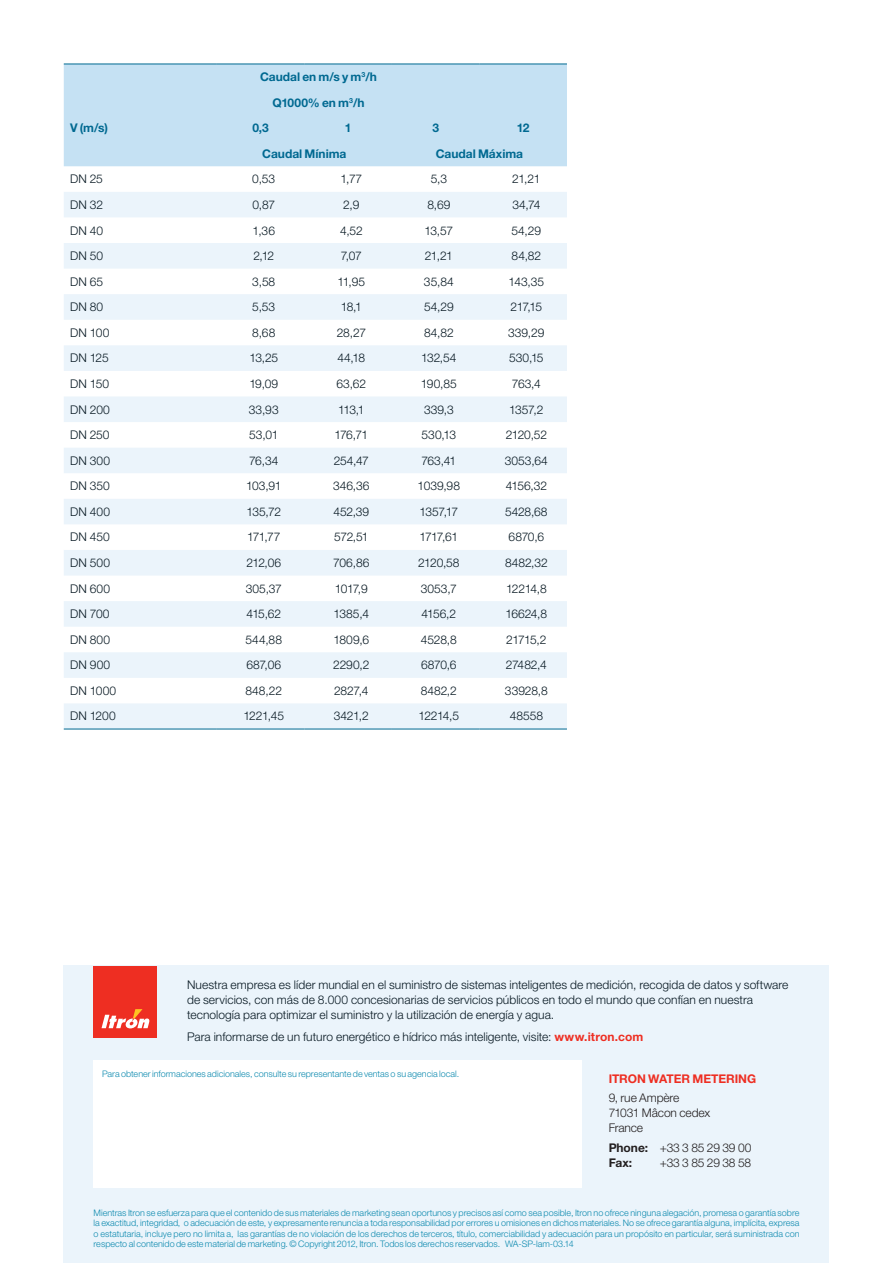
<style>
.page{position:relative;width:893px;height:1263px;background:#fff}
.page>*{position:absolute;margin:0;border:0;box-sizing:border-box;transform-origin:0 0}
.t1{font:300 12px/15px "Helvetica Neue LT Std";color:#071822}
.t2{font:300 12px/15px "Helvetica Neue LT Std";letter-spacing:-.01em;color:#231f20}
.t3{font:700 12px/25.5px "Helvetica Neue LT Std";color:#006991;text-align:center}
.t4{font:700 12px "Helvetica Neue LT Std";letter-spacing:-.01em;color:#ee2e22}
.t5{font:300 9px/10.5px "Helvetica Neue LT Std";color:#0d8aaf;text-align:justify}
.s1{font-weight:700;color:#ee2e22}
.s2{font-weight:700}
</style>
<div class="page">
<div style="left:64px;top:65px;width:503px;height:101px;background:#c5e1f3"></div>
<svg style="left:64px;top:192px;width:503px;height:537px;fill:#ebf4fb"></svg>
<hr style="left:64px;top:729px;width:153px;height:1px;background:#006991">
<hr style="left:217px;top:729px;width:87px;height:1px;background:#006991">
<hr style="left:304px;top:729px;width:88px;height:1px;background:#006991">
<hr style="left:392px;top:729px;width:87px;height:1px;background:#006991">
<hr style="left:479px;top:729px;width:88px;height:1px;background:#006991">
<hr style="left:64px;top:64px;width:153px;height:1px;background:#006991">
<hr style="left:217px;top:64px;width:87px;height:1px;background:#006991">
<hr style="left:304px;top:64px;width:88px;height:1px;background:#006991">
<hr style="left:392px;top:64px;width:87px;height:1px;background:#006991">
<hr style="left:479px;top:64px;width:88px;height:1px;background:#006991">
<div style="left:64px;top:966px;width:765px;height:297px;background:#ebf4fb"></div>
<div style="left:94px;top:966px;width:63px;height:72px;background:#ee2e22"></div>
<svg style="left:102px;top:1009px;width:48px;height:19px"></svg>
<div style="left:94px;top:1060px;width:488px;height:127px;background:#fff"></div>
<p class="t3" style="left:260px;top:64px;width:118px">Caudal en m/s y m<sup>3</sup>/h<br>Q1000% en m<sup>3</sup>/h</p>
<p class="t3" style="left:70px;top:115px;width:39px">V (m/s)</p>
<p class="t3" style="left:252px;top:115px;width:18px">0,3</p>
<p class="t3" style="left:345px;top:115px;width:8px">1</p>
<p class="t3" style="left:432px;top:115px;width:8px">3</p>
<p class="t3" style="left:517px;top:115px;width:14px">12</p>
<p class="t3" style="left:262px;top:140px;width:86px">Caudal Mínima</p>
<p class="t3" style="left:436px;top:140px;width:89px">Caudal Máxima</p>
<p class="t1" style="left:70px;top:171px;width:34px">DN 25</p>
<p class="t1" style="left:252px;top:171px;width:24px">0,53</p>
<p class="t1" style="left:340px;top:171px;width:23px">1,77</p>
<p class="t1" style="left:431px;top:171px;width:18px">5,3</p>
<p class="t1" style="left:512px;top:171px;width:30px">21,21</p>
<p class="t1" style="left:70px;top:197px;width:34px">DN 32</p>
<p class="t1" style="left:252px;top:197px;width:24px">0,87</p>
<p class="t1" style="left:343px;top:197px;width:18px">2,9</p>
<p class="t1" style="left:427px;top:197px;width:25px">8,69</p>
<p class="t1" style="left:512px;top:197px;width:29px">34,74</p>
<p class="t1" style="left:70px;top:222px;width:34px">DN 40</p>
<p class="t1" style="left:253px;top:222px;width:24px">1,36</p>
<p class="t1" style="left:340px;top:222px;width:24px">4,52</p>
<p class="t1" style="left:424px;top:222px;width:30px">13,57</p>
<p class="t1" style="left:512px;top:222px;width:31px">54,29</p>
<p class="t1" style="left:70px;top:248px;width:34px">DN 50</p>
<p class="t1" style="left:253px;top:248px;width:22px">2,12</p>
<p class="t1" style="left:341px;top:248px;width:23px">7,07</p>
<p class="t1" style="left:425px;top:248px;width:30px">21,21</p>
<p class="t1" style="left:512px;top:248px;width:31px">84,82</p>
<p class="t1" style="left:70px;top:274px;width:35px">DN 65</p>
<p class="t1" style="left:252px;top:274px;width:25px">3,58</p>
<p class="t1" style="left:337px;top:274px;width:29px">11,95</p>
<p class="t1" style="left:424px;top:274px;width:31px">35,84</p>
<p class="t1" style="left:509px;top:274px;width:37px">143,35</p>
<p class="t1" style="left:70px;top:299px;width:35px">DN 80</p>
<p class="t1" style="left:252px;top:299px;width:24px">5,53</p>
<p class="t1" style="left:341px;top:299px;width:23px">18,1</p>
<p class="t1" style="left:424px;top:299px;width:31px">54,29</p>
<p class="t1" style="left:511px;top:299px;width:33px">217,15</p>
<p class="t1" style="left:70px;top:325px;width:41px">DN 100</p>
<p class="t1" style="left:252px;top:325px;width:25px">8,68</p>
<p class="t1" style="left:337px;top:325px;width:31px">28,27</p>
<p class="t1" style="left:424px;top:325px;width:31px">84,82</p>
<p class="t1" style="left:508px;top:325px;width:38px">339,29</p>
<p class="t1" style="left:70px;top:350px;width:40px">DN 125</p>
<p class="t1" style="left:249px;top:350px;width:30px">13,25</p>
<p class="t1" style="left:337px;top:350px;width:29px">44,18</p>
<p class="t1" style="left:421px;top:350px;width:37px">132,54</p>
<p class="t1" style="left:509px;top:350px;width:36px">530,15</p>
<p class="t1" style="left:70px;top:376px;width:40px">DN 150</p>
<p class="t1" style="left:249px;top:376px;width:30px">19,09</p>
<p class="t1" style="left:336px;top:376px;width:31px">63,62</p>
<p class="t1" style="left:421px;top:376px;width:37px">190,85</p>
<p class="t1" style="left:512px;top:376px;width:31px">763,4</p>
<p class="t1" style="left:70px;top:401px;width:41px">DN 200</p>
<p class="t1" style="left:249px;top:401px;width:31px">33,93</p>
<p class="t1" style="left:338px;top:401px;width:28px">113,1</p>
<p class="t1" style="left:424px;top:401px;width:31px">339,3</p>
<p class="t1" style="left:509px;top:401px;width:36px">1357,2</p>
<p class="t1" style="left:70px;top:427px;width:41px">DN 250</p>
<p class="t1" style="left:249px;top:427px;width:31px">53,01</p>
<p class="t1" style="left:334px;top:427px;width:35px">176,71</p>
<p class="t1" style="left:422px;top:427px;width:36px">530,13</p>
<p class="t1" style="left:506px;top:427px;width:43px">2120,52</p>
<p class="t1" style="left:70px;top:453px;width:41px">DN 300</p>
<p class="t1" style="left:249px;top:453px;width:31px">76,34</p>
<p class="t1" style="left:334px;top:453px;width:37px">254,47</p>
<p class="t1" style="left:421px;top:453px;width:36px">763,41</p>
<p class="t1" style="left:505px;top:453px;width:45px">3053,64</p>
<p class="t1" style="left:70px;top:478px;width:41px">DN 350</p>
<p class="t1" style="left:246px;top:478px;width:37px">103,91</p>
<p class="t1" style="left:333px;top:478px;width:38px">346,36</p>
<p class="t1" style="left:418px;top:478px;width:44px">1039,98</p>
<p class="t1" style="left:506px;top:478px;width:43px">4156,32</p>
<p class="t1" style="left:70px;top:504px;width:41px">DN 400</p>
<p class="t1" style="left:246px;top:504px;width:36px">135,72</p>
<p class="t1" style="left:333px;top:504px;width:37px">452,39</p>
<p class="t1" style="left:420px;top:504px;width:40px">1357,17</p>
<p class="t1" style="left:505px;top:504px;width:44px">5428,68</p>
<p class="t1" style="left:70px;top:529px;width:41px">DN 450</p>
<p class="t1" style="left:247px;top:529px;width:35px">171,77</p>
<p class="t1" style="left:334px;top:529px;width:36px">572,51</p>
<p class="t1" style="left:420px;top:529px;width:40px">1717,61</p>
<p class="t1" style="left:509px;top:529px;width:37px">6870,6</p>
<p class="t1" style="left:70px;top:555px;width:41px">DN 500</p>
<p class="t1" style="left:246px;top:555px;width:36px">212,06</p>
<p class="t1" style="left:333px;top:555px;width:38px">706,86</p>
<p class="t1" style="left:418px;top:555px;width:43px">2120,58</p>
<p class="t1" style="left:505px;top:555px;width:44px">8482,32</p>
<p class="t1" style="left:70px;top:580px;width:42px">DN 600</p>
<p class="t1" style="left:246px;top:580px;width:38px">305,37</p>
<p class="t1" style="left:335px;top:580px;width:34px">1017,9</p>
<p class="t1" style="left:421px;top:580px;width:38px">3053,7</p>
<p class="t1" style="left:506px;top:580px;width:42px">12214,8</p>
<p class="t1" style="left:70px;top:606px;width:41px">DN 700</p>
<p class="t1" style="left:247px;top:606px;width:36px">415,62</p>
<p class="t1" style="left:334px;top:606px;width:37px">1385,4</p>
<p class="t1" style="left:421px;top:606px;width:36px">4156,2</p>
<p class="t1" style="left:506px;top:606px;width:43px">16624,8</p>
<p class="t1" style="left:70px;top:632px;width:42px">DN 800</p>
<p class="t1" style="left:246px;top:632px;width:38px">544,88</p>
<p class="t1" style="left:333px;top:632px;width:37px">1809,6</p>
<p class="t1" style="left:421px;top:632px;width:37px">4528,8</p>
<p class="t1" style="left:506px;top:632px;width:42px">21715,2</p>
<p class="t1" style="left:70px;top:657px;width:42px">DN 900</p>
<p class="t1" style="left:246px;top:657px;width:36px">687,06</p>
<p class="t1" style="left:333px;top:657px;width:38px">2290,2</p>
<p class="t1" style="left:421px;top:657px;width:37px">6870,6</p>
<p class="t1" style="left:506px;top:657px;width:42px">27482,4</p>
<p class="t1" style="left:70px;top:683px;width:48px">DN 1000</p>
<p class="t1" style="left:245px;top:683px;width:38px">848,22</p>
<p class="t1" style="left:334px;top:683px;width:36px">2827,4</p>
<p class="t1" style="left:421px;top:683px;width:38px">8482,2</p>
<p class="t1" style="left:505px;top:683px;width:44px">33928,8</p>
<p class="t1" style="left:70px;top:708px;width:47px">DN 1200</p>
<p class="t1" style="left:243px;top:708px;width:42px">1221,45</p>
<p class="t1" style="left:334px;top:708px;width:37px">3421,2</p>
<p class="t1" style="left:419px;top:708px;width:42px">12214,5</p>
<p class="t1" style="left:510px;top:708px;width:35px">48558</p>
<p class="t1" style="left:187px;top:977px;width:603px">Nuestra empresa es líder mundial en el suministro de sistemas inteligentes de medición, recogida de datos y software de servicios, con más de 8.000 concesionarias de servicios públicos en todo el mundo que confían en nuestra tecnología para optimizar el suministro y la utilización de energía y agua.</p>
<p class="t1" style="left:187px;top:1029px;width:458px">Para informarse de un futuro energético e hídrico más inteligente, visite: <span class="s1">www.itron.com</span></p>
<p class="t5" style="left:102px;top:1068px;width:359px">Para obtener informaciones adicionales, consulte su representante de ventas o su agencia local.</p>
<p class="t4" style="left:609px;top:1071px;width:103px">Itron WATER Meterin</p>
<p class="t4" style="left:747px;top:1071px;width:11px">g</p>
<p class="t2" style="left:609px;top:1090px;width:103px">9, rue Ampère<br>71031 Mâcon cedex<br>France</p>
<p class="t2" style="left:609px;top:1140px;width:144px"><span class="s2">Phone:</span> +33 3 85 29 39 00<br><span class="s2">Fax:</span></p>
<p class="t2" style="left:660px;top:1155px;width:93px">+33 3 85 29 38 58</p>
<p class="t5" style="left:94px;top:1207px;width:707px">Mientras Itron se esfuerza para que el contenido de sus materiales de marketing sean oportunos y precisos así como sea posible, Itron no ofrece ninguna alegación, promesa o garantía sobre la exactitud, integridad, o adecuación de este, y expresamente renuncia a toda responsabilidad por errores u omisiones en dichos materiales. No se ofrece garantía alguna, implícita, expresa o estatutaria, incluye pero no limita a, las garantías de no violación de los derechos de terceros, título, comerciabilidad y adecuación para un propósito en particular, será suministrada con respecto al contenido de este material de marketing. © Copyright 2012, Itron. Todos los derechos reservados. WA-SP-lam-03.14</p>
</div>
